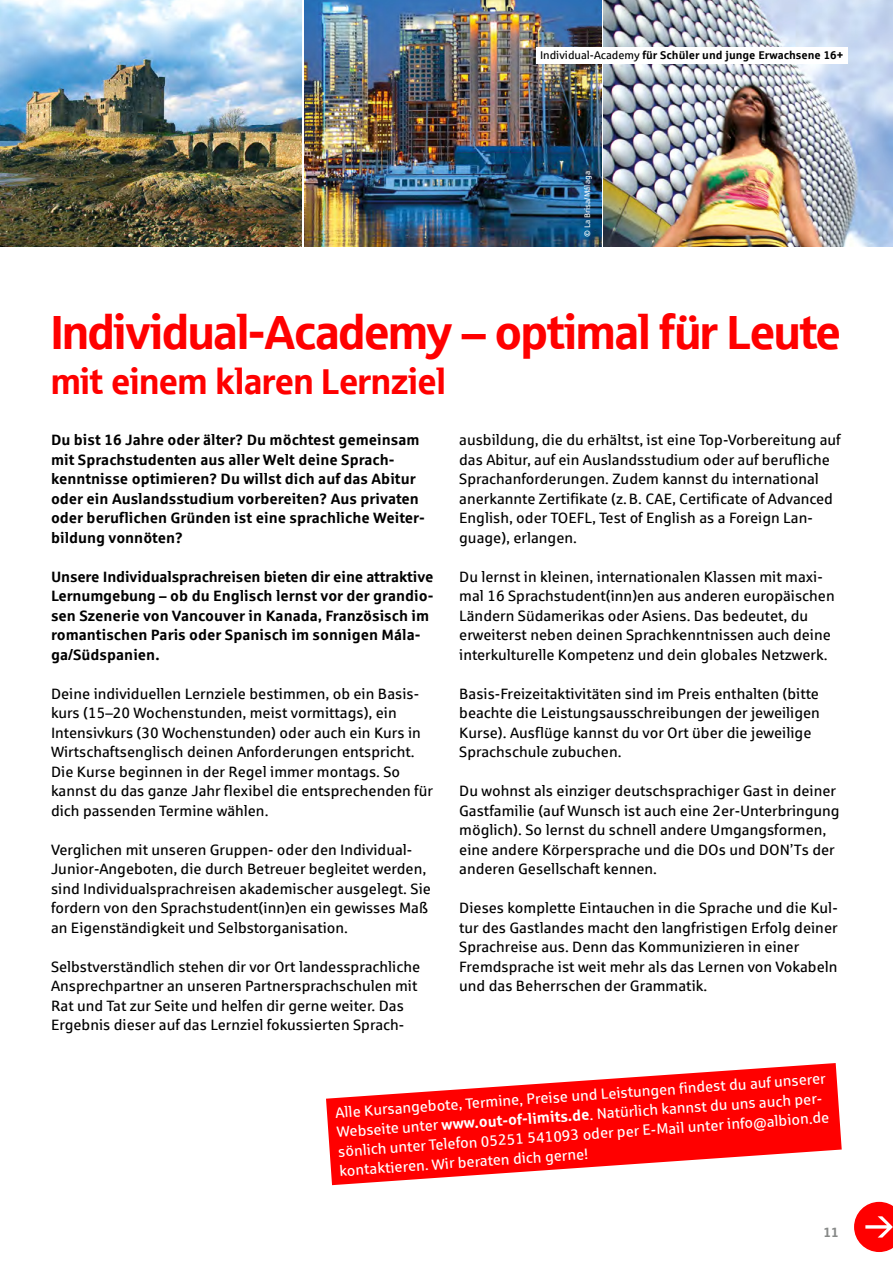
<style>
.page{position:relative;width:893px;height:1263px;background:#fff}
.page>*{position:absolute;margin:0;border:0;box-sizing:border-box;transform-origin:0 0}
.t1{font:48px "Sparkasse Head";letter-spacing:-.015em;color:#f00}
.t2{font:36px "Sparkasse Head";color:#f00}
.t3{font:15px/19.5px "Sparkasse Rg";color:#000}
.t4{font:700 15px/19.5px "Sparkasse Rg";color:#000}
.t5{font:15px/19.5px "Sparkasse Rg";color:#fff}
.t6{font:700 13.5px "Sparkasse Rg";color:#878988}
.t7{font:700 11.25px "Sparkasse Rg";color:#000}
.t8{font:8.1px "Sparkasse Rg";color:#fff}
.s1{font-weight:400}
.s2{font-weight:700}
</style>
<div class="page">
<img style="left:0;top:0;width:302px;height:247px">
<img style="left:304px;top:0;width:298px;height:247px">
<img style="left:604px;top:0;width:289px;height:247px">
<svg style="left:326px;top:1063px;width:516px;height:122px;fill:#f00"></svg>
<div style="left:536px;top:47px;width:311px;height:17px;background:#fff"></div>
<svg style="left:854px;top:1201px;width:39px;height:51px"></svg>
<p class="t7" style="left:540px;top:51px;width:305px"><span class="s1">Individual-Academy</span> für Schüler und junge Erwachsene 16+</p>
<p class="t8" style="left:584px;top:237px;width:67px;rotate:-90deg">© La Brisa/Málaga</p>
<h1 class="t1" style="left:51px;top:313px;width:791px">Individual-Academy – optimal für Leute</h1>
<h2 class="t2" style="left:51px;top:367px;width:396px">mit einem klaren Lernziel</h2>
<p class="t4" style="left:51px;top:432px;width:375px">Du bist 16 Jahre oder älter? Du möchtest gemeinsam mit Sprachstudenten aus aller Welt deine Sprach&shy;kenntnisse optimieren? Du willst dich auf das Abitur oder ein Auslandsstudium vorbereiten? Aus privaten oder beruflichen Gründen ist eine sprachliche Weiter&shy;bildung vonnöten?</p>
<p class="t4" style="left:51px;top:568px;width:384px">Unsere Individualsprachreisen bieten dir eine attraktive Lernumgebung – ob du Englisch lernst vor der grandio&shy;sen Szenerie von Vancouver in Kanada, Französisch im romantischen Paris oder Spanisch im sonnigen Mála&shy;ga/Südspanien.</p>
<p class="t3" style="left:51px;top:685px;width:383px">Deine individuellen Lernziele bestimmen, ob ein Basis&shy;kurs (15–20 Wochenstunden, meist vormittags), ein Intensivkurs (30 Wochenstunden) oder auch ein Kurs in Wirtschaftsenglisch deinen Anforderungen entspricht.<br>Die Kurse beginnen in der Regel immer montags. So kannst du das ganze Jahr flexibel die entsprechenden für dich passenden Termine wählen.</p>
<p class="t3" style="left:51px;top:841px;width:381px">Verglichen mit unseren Gruppen- oder den Individual-Junior-Angeboten, die durch Betreuer begleitet werden, sind Individualsprachreisen akademischer ausgelegt. Sie fordern von den Sprachstudent(inn)en ein gewisses Maß an Eigenständigkeit und Selbstorganisation.</p>
<p class="t3" style="left:51px;top:958px;width:371px">Selbstverständlich stehen dir vor Ort landessprachliche Ansprechpartner an unseren Partnersprachschulen mit Rat und Tat zur Seite und helfen dir gerne weiter. Das Ergebnis dieser auf das Lernziel fokussierten Sprach-</p>
<p class="t3" style="left:459px;top:432px;width:383px">ausbildung, die du erhältst, ist eine Top-Vorbereitung auf das Abitur, auf ein Auslandsstudium oder auf berufliche Sprachanforderungen. Zudem kannst du international anerkannte Zertifikate (z. B. CAE, Certificate of Advanced English, oder TOEFL, Test of English as a Foreign Lan&shy;guage), erlangen.</p>
<p class="t3" style="left:459px;top:568px;width:377px">Du lernst in kleinen, internationalen Klassen mit maxi&shy;mal 16 Sprachstudent(inn)en aus anderen europäischen Ländern Südamerikas oder Asiens. Das bedeutet, du erweiterst neben deinen Sprachkenntnissen auch deine interkulturelle Kompetenz und dein globales Netzwerk.</p>
<p class="t3" style="left:459px;top:685px;width:362px">Basis-Freizeitaktivitäten sind im Preis enthalten (bitte beachte die Leistungsausschreibungen der jeweiligen Kurse). Ausflüge kannst du vor Ort über die jeweilige Sprachschule zubuchen.</p>
<p class="t3" style="left:459px;top:783px;width:382px">Du wohnst als einziger deutschsprachiger Gast in deiner Gastfamilie (auf Wunsch ist auch eine 2er-Unterbringung möglich). So lernst du schnell andere Umgangsformen, eine andere Körpersprache und die DOs und DON’Ts der anderen Gesellschaft kennen.</p>
<p class="t3" style="left:459px;top:900px;width:380px">Dieses komplette Eintauchen in die Sprache und die Kul&shy;tur des Gastlandes macht den langfristigen Erfolg deiner Sprachreise aus. Denn das Kommunizieren in einer Fremdsprache ist weit mehr als das Lernen von Vokabeln und das Beherrschen der Grammatik.</p>
<p class="t5" style="left:335px;top:1104px;width:494px;rotate:-4deg">Alle Kursangebote, Termine, Preise und Leistungen findest du auf unserer Webseite unter <span class="s2">www.out-of-limits.de</span>. Natürlich kannst du uns auch per&shy;sönlich unter Telefon 05251 541093 oder per E-Mail unter info@albion.de kontaktieren. Wir beraten dich gerne!</p>
<p class="t6" style="left:823px;top:1227px;width:17px">11</p>
</div>
